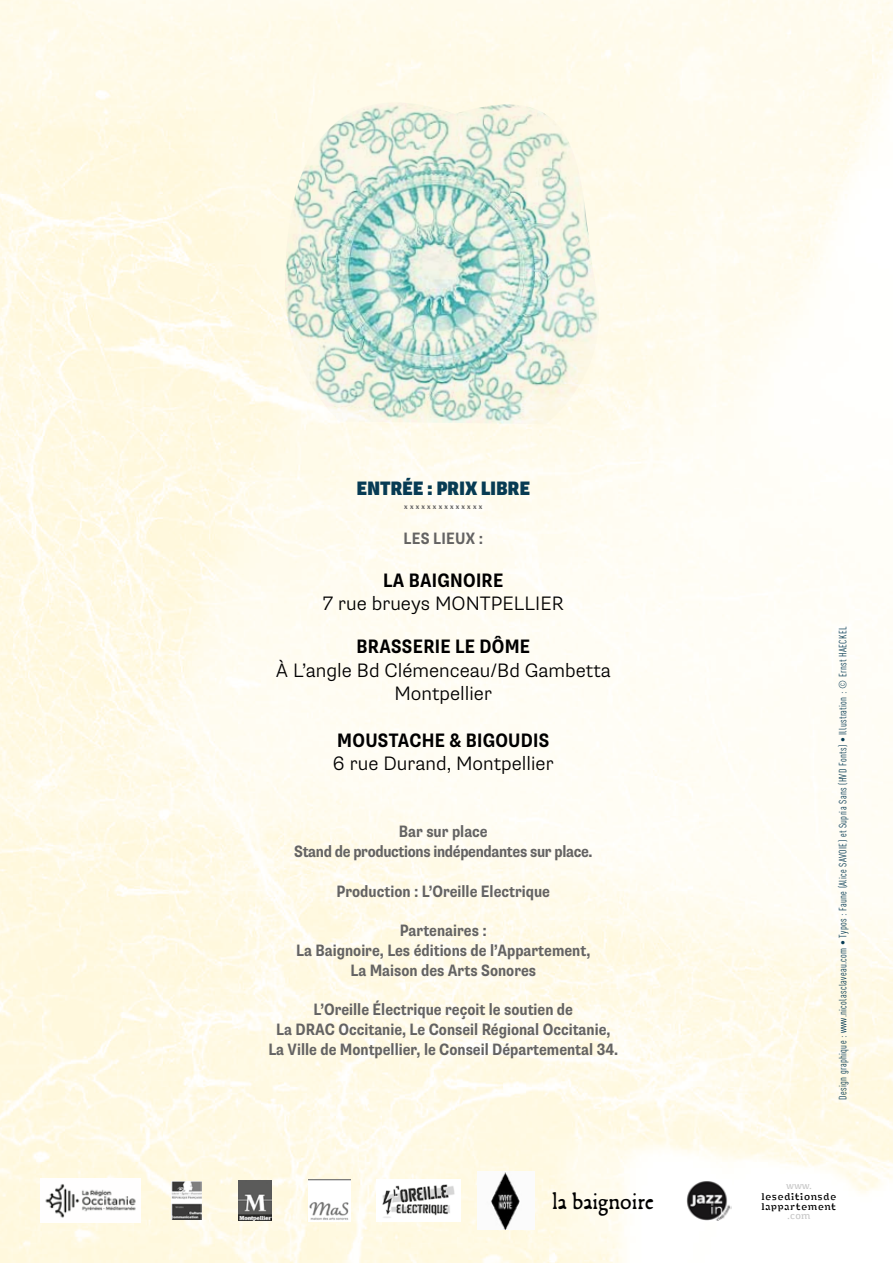
<style>
.page{position:relative;width:893px;height:1263px;background:#fff}
.page>*{position:absolute;margin:0;border:0;box-sizing:border-box;transform-origin:0 0}
.t1{font:24.15px "Francesco";color:#000}
.t2{font:300 19.5px/23.4px "Supria Sans";color:#000;text-align:center}
.t3{font:700 condensed 19.5px "Supria Sans";letter-spacing:.015em;color:#000}
.t4{font:900 condensed 19.5px "Supria Sans";letter-spacing:-.01em;color:#073b53}
.t5{font:700 condensed 16.5px/19.8px "Supria Sans";color:#646363;text-align:center}
.t6{font:700 condensed 16.5px/19.8px "Supria Sans";letter-spacing:-.02em;color:#646363;text-align:center}
.t7{font:10.5px "DIN Cond";letter-spacing:.03em;color:#073b53}
.t8{font:8.4px/10.1px "Minuscule 2";letter-spacing:.03em;color:#000}
.t9{font:8.4px "Minuscule 4";letter-spacing:.02em;color:#c6c6c6}
.t10{font:700 7.5px "Faune Text";letter-spacing:.29em;color:#646363}
</style>
<div class="page">
<img style="left:0;top:0;width:893px;height:1263px">
<img style="left:285px;top:101px;width:315px;height:323px">
<img style="left:172px;top:1181px;width:30px;height:38px">
<img style="left:239px;top:1181px;width:33px;height:39px">
<img style="left:376px;top:1180px;width:84px;height:41px">
<img style="left:309px;top:1180px;width:41px;height:41px">
<img style="left:685px;top:1179px;width:47px;height:43px">
<img style="left:40px;top:1178px;width:101px;height:45px">
<img style="left:477px;top:1171px;width:58px;height:58px">
<p class="t4" style="left:356px;top:476px;width:173px">ENTRÉE : PRIX LIBRE</p>
<p class="t10" style="left:404px;top:501px;width:80px">xxxxxxxxxxxxxx</p>
<p class="t5" style="left:404px;top:528px;width:81px">Les li eux :</p>
<p class="t3" style="left:383px;top:568px;width:110px">LA BAIGNOIRE</p>
<p class="t2" style="left:323px;top:592px;width:242px">7 rue brueys MONTPELLIER</p>
<p class="t3" style="left:356px;top:635px;width:173px">brasserie LE DÔME</p>
<p class="t2" style="left:276px;top:659px;width:337px">À L’angle Bd Clémenceau/Bd Gambetta<br>Montpellier</p>
<p class="t3" style="left:337px;top:729px;width:214px">MOUSTACHE &amp; BIGOUDIS</p>
<p class="t2" style="left:333px;top:752px;width:222px">6 rue Durand, Montpellier</p>
<p class="t6" style="left:294px;top:822px;width:300px">Bar sur place<br>Stand de productions indépendantes sur place.</p>
<p class="t5" style="left:337px;top:881px;width:215px">Production : L’Oreille Electrique</p>
<p class="t5" style="left:296px;top:921px;width:296px">Partenaires :<br>La Baignoire, Les éditions de l’Appartement,<br>La Maison des Arts Sonores</p>
<p class="t5" style="left:268px;top:1000px;width:351px">L’Oreille Électrique reçoit le soutien de<br>La DRAC Occitanie, Le Conseil Régional Occitanie,<br>La Ville de Montpellier, le Conseil Départemental 34.</p>
<h1 class="t1" style="left:552px;top:1185px;width:103px">la baignoire</h1>
<p class="t7" style="left:837px;top:1100px;width:475px;rotate:-90deg">Design graphique : www.nicolasclaveau.com • Typos : Faune (Alice Savoie) et Supria Sans (HVD Fonts) • illustration : © ernst haeckel</p>
<p class="t9" style="left:786px;top:1180px;width:27px">www.</p>
<p class="t8" style="left:761px;top:1192px;width:77px">leseditionsde lappartement</p>
<p class="t9" style="left:787px;top:1210px;width:25px">.com</p>
</div>
